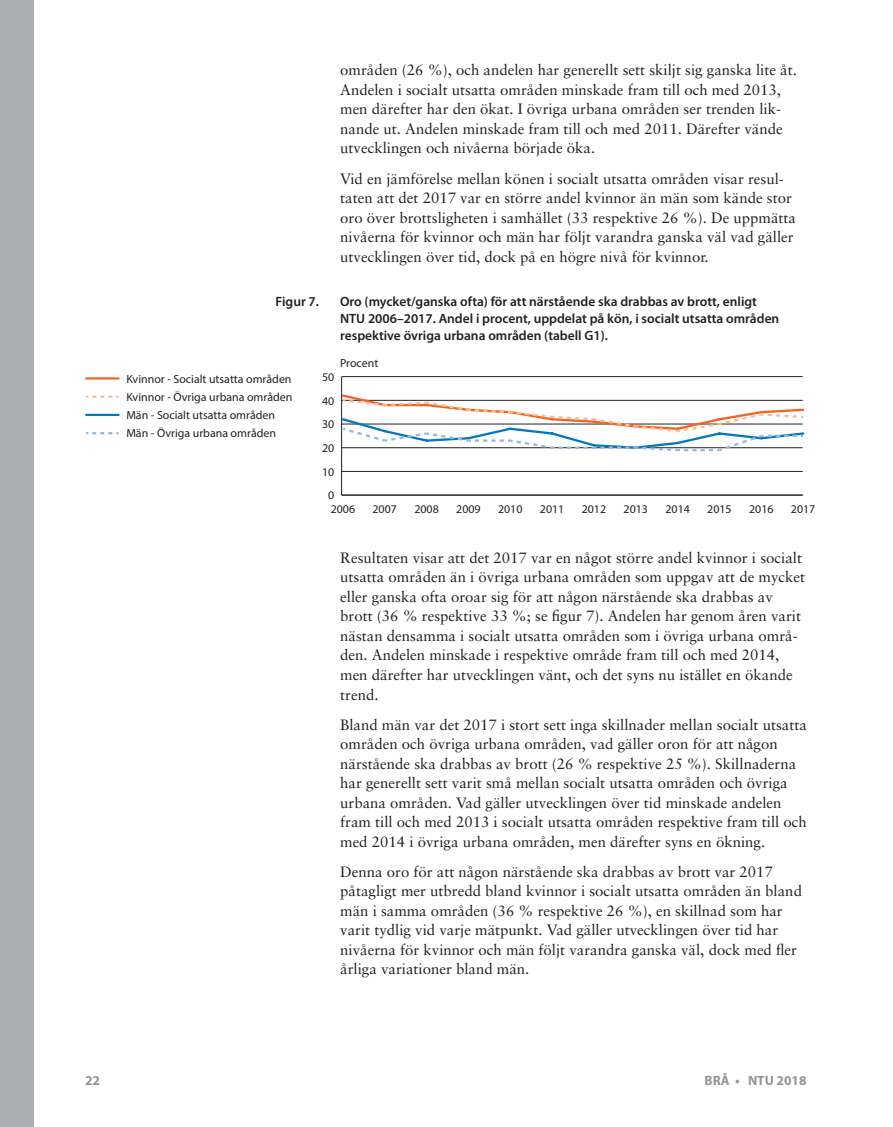
<style>
.page{position:relative;width:893px;height:1127px;background:#fff}
.page>*{position:absolute;margin:0;border:0;box-sizing:border-box;transform-origin:0 0}
.Brödtext{font:15px/19.5px "Sabon Roman 2";color:#231f20}
.Figurtext{font:600 13.5px/16.8px "Myriad Pro";color:#231f20}
.t1{font:700 13.5px "Myriad Pro";color:#939598}
.t2{font:11.85px/18px "Myriad Pro Regular 4";color:#231f20}
</style>
<div class="page">
<div style="left:0;top:0;width:34px;height:1127px;background:#acadb1"></div>
<hr style="left:86px;top:377px;width:33px;height:2px;background:#f36421">
<svg style="left:86px;top:395px;width:33px;height:3px"></svg>
<hr style="left:86px;top:414px;width:33px;height:2px;background:#0079c2">
<svg style="left:86px;top:432px;width:33px;height:2px"></svg>
<hr style="left:341px;top:377px;width:1px;height:118px;background:#231f20">
<hr style="left:342px;top:495px;width:461px;height:1px;background:#231f20">
<hr style="left:342px;top:471px;width:461px;height:1px;background:#231f20">
<hr style="left:342px;top:376px;width:461px;height:1px;background:#231f20">
<svg style="left:341px;top:393px;width:464px;height:60px"></svg>
<p class="Brödtext" style="left:340px;top:60px;width:458px">områden (26 %), och andelen har generellt sett skiljt sig ganska lite åt.<br>Andelen i socialt utsatta områden minskade fram till och med 2013, men därefter har den ökat. I övriga urbana områden ser trenden lik&shy;nande ut. Andelen minskade fram till och med 2011. Därefter vände utvecklingen och nivåerna började öka.</p>
<p class="Brödtext" style="left:340px;top:168px;width:457px">Vid en jämförelse mellan könen i socialt utsatta områden visar resul&shy;taten att det 2017 var en större andel kvinnor än män som kände stor oro över brottsligheten i samhället (33 respektive 26 %). De uppmätta nivåerna för kvinnor och män har följt varandra ganska väl vad gäller utvecklingen över tid, dock på en högre nivå för kvinnor.</p>
<p class="Figurtext" style="left:276px;top:293px;width:45px">Figur 7.</p>
<p class="Figurtext" style="left:340px;top:293px;width:441px">Oro (mycket/ganska ofta) för att närstående ska drabbas av brott, enligt<br>NTU 2006–2017. Andel i procent, uppdelat på kön, i socialt utsatta områden respektive övriga urbana områden (tabell G1).</p>
<p class="t2" style="left:126px;top:370px;width:168px">Kvinnor - Socialt utsatta områden<br>Kvinnor - Övriga urbana områden<br>Män - Socialt utsatta områden<br>Män - Övriga urbana områden</p>
<p class="t2" style="left:340px;top:354px;width:40px">Procent</p>
<p class="t2" style="left:322px;top:368px;width:14px">50</p>
<p class="t2" style="left:322px;top:391px;width:14px">40</p>
<p class="t2" style="left:322px;top:415px;width:14px">30</p>
<p class="t2" style="left:322px;top:439px;width:14px">20</p>
<p class="t2" style="left:322px;top:462px;width:14px">10</p>
<p class="t2" style="left:328px;top:486px;width:8px">0</p>
<p class="t2" style="left:331px;top:499px;width:26px">2006</p>
<p class="t2" style="left:373px;top:499px;width:26px">2007</p>
<p class="t2" style="left:414px;top:499px;width:26px">2008</p>
<p class="t2" style="left:456px;top:499px;width:26px">2009</p>
<p class="t2" style="left:498px;top:499px;width:26px">2010</p>
<p class="t2" style="left:540px;top:499px;width:26px">2011</p>
<p class="t2" style="left:582px;top:499px;width:26px">2012</p>
<p class="t2" style="left:624px;top:499px;width:26px">2013</p>
<p class="t2" style="left:665px;top:499px;width:26px">2014</p>
<p class="t2" style="left:707px;top:499px;width:26px">2015</p>
<p class="t2" style="left:749px;top:499px;width:26px">2016</p>
<p class="t2" style="left:791px;top:499px;width:26px">2017</p>
<p class="Brödtext" style="left:340px;top:548px;width:467px">Resultaten visar att det 2017 var en något större andel kvinnor i socialt utsatta områden än i övriga urbana områden som uppgav att de mycket eller ganska ofta oroar sig för att någon närstående ska drabbas av brott (36 % respektive 33 %; se figur 7). Andelen har genom åren varit nästan densamma i socialt utsatta områden som i övriga urbana områ&shy;den. Andelen minskade i respektive område fram till och med 2014, men därefter har utvecklingen vänt, och det syns nu istället en ökande trend.</p>
<p class="Brödtext" style="left:340px;top:714px;width:468px">Bland män var det 2017 i stort sett inga skillnader mellan socialt utsatta områden och övriga urbana områden, vad gäller oron för att någon närstående ska drabbas av brott (26 % respektive 25 %). Skillnaderna har generellt sett varit små mellan socialt utsatta områden och övriga urbana områden. Vad gäller utvecklingen över tid minskade andelen fram till och med 2013 i socialt utsatta områden respektive fram till och med 2014 i övriga urbana områden, men därefter syns en ökning.</p>
<p class="Brödtext" style="left:340px;top:862px;width:463px">Denna oro för att någon närstående ska drabbas av brott var 2017 påtagligt mer utbredd bland kvinnor i socialt utsatta områden än bland män i samma områden (36 % respektive 26 %), en skillnad som har varit tydlig vid varje mätpunkt. Vad gäller utvecklingen över tid har nivåerna för kvinnor och män följt varandra ganska väl, dock med fler årliga variationer bland män.</p>
<p class="t1" style="left:85px;top:1071px;width:16px">22</p>
<p class="t1" style="left:705px;top:1071px;width:103px">BRÅ • NTU 2018</p>
</div>
